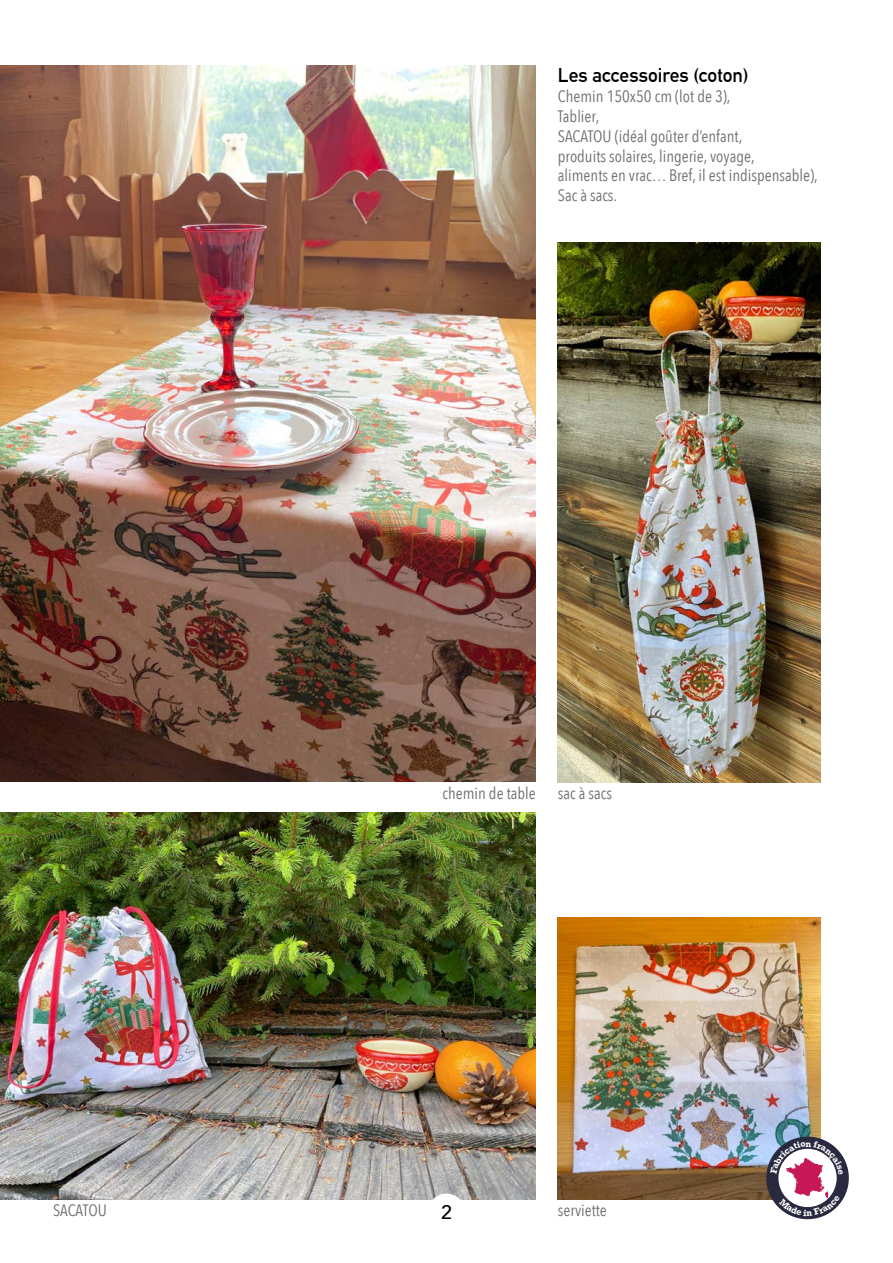
<style>
.page{position:relative;width:893px;height:1263px;background:#fff}
.page>*{position:absolute;margin:0;border:0;box-sizing:border-box;transform-origin:0 0}
.t1{font:700 19.5px "DIN Alternate";color:#000}
.t2{font:500 19.5px "Avenir";color:#000}
.t3{font:16.5px/19.8px "Avenir Next Condensed";color:#706f6f}
</style>
<div class="page">
<img style="left:558px;top:242px;width:262px;height:540px">
<img style="left:558px;top:918px;width:262px;height:282px">
<img style="left:0;top:812px;width:536px;height:388px">
<img style="left:0;top:66px;width:536px;height:716px">
<div style="left:428px;top:1193px;width:37px;height:37px;background:#fff;border-radius:50%"></div>
<svg style="left:766px;top:1137px;width:83px;height:82px"></svg>
<p class="t1" style="left:558px;top:61px;width:192px">Les accessoires (coton)</p>
<p class="t3" style="left:558px;top:86px;width:261px">Chemin 150x50 cm (lot de 3),<br>Tablier,<br>SACATOU (idéal goûter d’enfant,<br>produits solaires, lingerie, voyage,<br>aliments en vrac… Bref, il est indispensable),<br>Sac à sacs.</p>
<p class="t3" style="left:443px;top:782px;width:95px">chemin de table</p>
<p class="t3" style="left:558px;top:782px;width:56px">sac à sacs</p>
<p class="t3" style="left:53px;top:1200px;width:55px">SACATOU</p>
<p class="t2" style="left:441px;top:1196px;width:12px">2</p>
<p class="t3" style="left:558px;top:1200px;width:50px">serviette</p>
</div>
